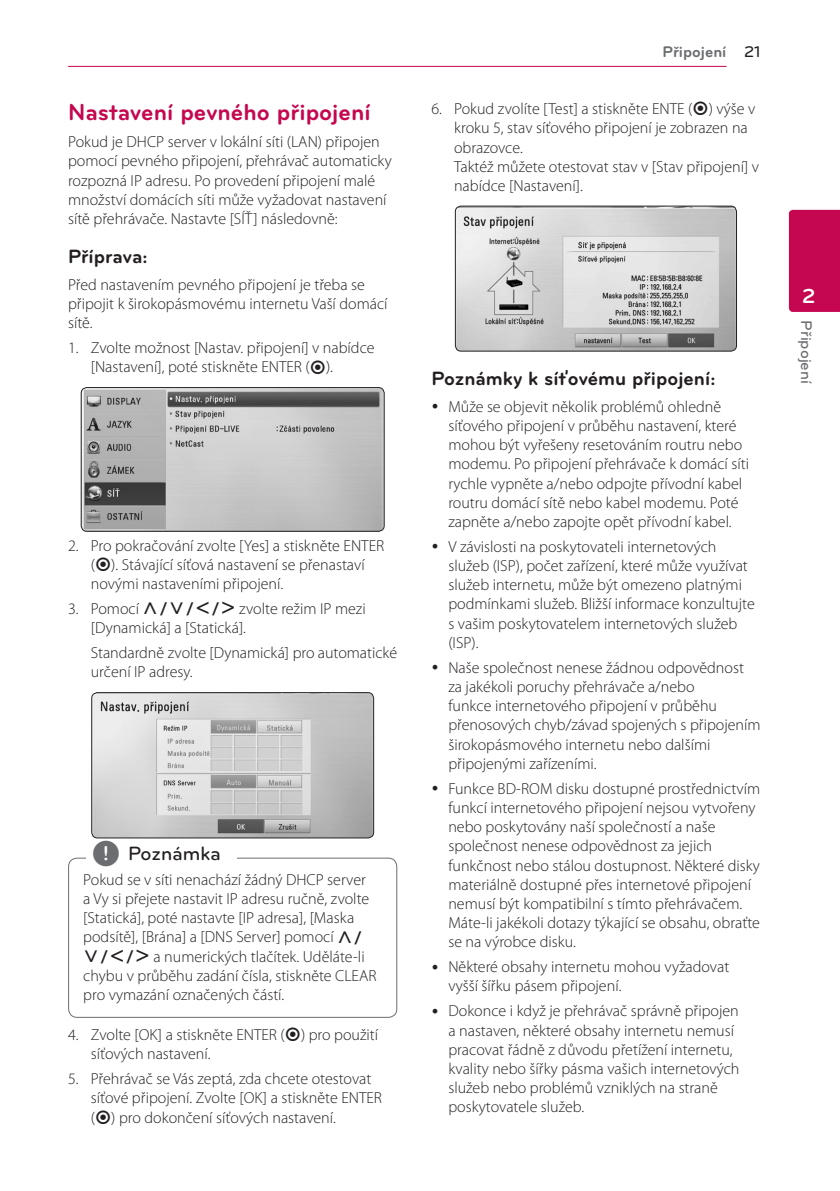
<style>
.page{position:relative;width:840px;height:1191px;background:#fff}
.page>*{position:absolute;margin:0;border:0;box-sizing:border-box;transform-origin:0 0}
.Title_2{font:700 24px "Bryant LG";color:#c50750}
.t1{font:700 21px "Bryant LG";color:#fff}
.Title_3{font:700 20px "Bryant LG";color:#231f20}
.t2{font:500 20px "Bryant LG";color:#231f20}
.Content_text_Bullet{font:300 16px/19.2px "Myriad Pro";color:#231f20}
.Content_text_Num{font:300 16px/19.2px "Myriad Pro";color:#231f20}
.Content_text_Light{font:300 16px/19.2px "Myriad Pro";color:#231f20}
.t3{font:700 16px "Bryant LG";color:#6c6d70}
.t4{font:500 16px "Bryant LG";color:#6c6d70}
.s1{font-family:"UPSYS Common";font-weight:400}
.s2{font-family:"UPSYS Common";font-weight:400;font-size:30px;color:#6c6d70}
.s3{font-weight:500;color:#231f20}
</style>
<div class="page">
<hr style="left:68px;top:66px;width:658px;height:1px;background:#c50750">
<div style="left:788px;top:210px;width:51px;height:102px;background:#c50750"></div>
<img style="left:81px;top:387px;width:303px;height:144px">
<div style="left:81px;top:387px;width:303px;height:145px;border:1px solid #231f20;border-radius:6px"></div>
<img style="left:92px;top:693px;width:281px;height:145px">
<div style="left:91px;top:692px;width:283px;height:146px;border:1px solid #231f20;border-radius:6px"></div>
<div style="left:68px;top:857px;width:329px;height:160px;border:1px solid #6c6d70;border-radius:9px"></div>
<div style="left:86px;top:849px;width:150px;height:20px;background:#fff"></div>
<img style="left:456px;top:206px;width:280px;height:145px">
<div style="left:454px;top:206px;width:282px;height:146px;border:1px solid #231f20;border-radius:6px"></div>
<p class="Title_2" style="left:68px;top:97px;width:304px">Nastavení pevného připojení</p>
<p class="Content_text_Light" style="left:68px;top:132px;width:325px">Pokud je DHCP server v lokální síti (LAN) připojen pomocí pevného připojení, přehrávač automaticky rozpozná IP adresu. Po provedení připojení malé množství domácích síti může vyžadovat nastavení sítě přehrávače. Nastavte [SÍŤ] následovně:</p>
<p class="Title_3" style="left:68px;top:244px;width:81px">Příprava:</p>
<p class="Content_text_Light" style="left:68px;top:275px;width:321px">Před nastavením pevného připojení je třeba se připojit k širokopásmovému internetu Vaší domácí sítě.</p>
<p class="Content_text_Num" style="left:91px;top:338px;width:285px;text-indent:-23px">1. Zvolte možnost [Nastav. připojení] v nabídce [Nastavení], poté stiskněte ENTER (<span class="s1">b</span>).</p>
<p class="Content_text_Num" style="left:91px;top:536px;width:295px;text-indent:-23px">2. Pro pokračování zvolte [Yes] a stiskněte ENTER (<span class="s1">b</span>). Stávající síťová nastavení se přenastaví novými nastaveními připojení.</p>
<p class="Content_text_Num" style="left:91px;top:599px;width:276px;text-indent:-23px">3. Pomocí <span class="s1">W/S/A/D</span> zvolte režim IP mezi [Dynamická] a [Statická].</p>
<p class="Content_text_Num" style="left:91px;top:643px;width:308px">Standardně zvolte [Dynamická] pro automatické určení IP adresy.</p>
<p class="t2" style="left:92px;top:841px;width:130px"><span class="s2">,</span> Poznámka</p>
<p class="Content_text_Bullet" style="left:83px;top:869px;width:294px">Pokud se v síti nenachází žádný DHCP server a Vy si přejete nastavit IP adresu ručně, zvolte [Statická], poté nastavte [IP adresa], [Maska podsítě], [Brána] a [DNS Server] pomocí <span class="s1">W/ S/A/D</span> a numerických tlačítek. Uděláte-li chybu v průběhu zadání čísla, stiskněte CLEAR pro vymazání označených částí.</p>
<p class="Content_text_Num" style="left:91px;top:1025px;width:289px;text-indent:-23px">4. Zvolte [OK] a stiskněte ENTER (<span class="s1">b</span>) pro použití síťových nastavení.</p>
<p class="Content_text_Num" style="left:91px;top:1069px;width:292px;text-indent:-23px">5. Přehrávač se Vás zeptá, zda chcete otestovat síťové připojení. Zvolte [OK] a stiskněte ENTER (<span class="s1">b</span>) pro dokončení síťových nastavení.</p>
<p class="t3" style="left:662px;top:42px;width:99px">Připojení <span class="s3">21</span></p>
<p class="Content_text_Num" style="left:454px;top:99px;width:306px;text-indent:-23px">6. Pokud zvolíte [Test] a stiskněte ENTE (<span class="s1">b</span>) výše v kroku 5, stav síťového připojení je zobrazen na obrazovce.<br>Taktéž můžete otestovat stav v [Stav připojení] v nabídce [Nastavení].</p>
<p class="Title_3" style="left:431px;top:366px;width:285px">Poznámky k síťovému připojení:</p>
<p class="Content_text_Bullet" style="left:448px;top:396px;width:302px">Může se objevit několik problémů ohledně síťového připojení v průběhu nastavení, které mohou být vyřešeny resetováním routru nebo modemu. Po připojení přehrávače k domácí síti rychle vypněte a/nebo odpojte přívodní kabel routru domácí sítě nebo kabel modemu. Poté zapněte a/nebo zapojte opět přívodní kabel.</p>
<p class="Content_text_Bullet" style="left:448px;top:537px;width:308px">V závislosti na poskytovateli internetových služeb (ISP), počet zařízení, které může využívat služeb internetu, může být omezeno platnými podmínkami služeb. Bližší informace konzultujte s vašim poskytovatelem internetových služeb (ISP).</p>
<p class="Content_text_Bullet" style="left:448px;top:657px;width:313px">Naše společnost nenese žádnou odpovědnost za jakékoli poruchy přehrávače a/nebo<br>funkce internetového připojení v průběhu přenosových chyb/závad spojených s připojením širokopásmového internetu nebo dalšími připojenými zařízeními.</p>
<p class="Content_text_Bullet" style="left:448px;top:778px;width:313px">Funkce BD-ROM disku dostupné prostřednictvím funkcí internetového připojení nejsou vytvořeny nebo poskytovány naší společností a naše společnost nenese odpovědnost za jejich funkčnost nebo stálou dostupnost. Některé disky materiálně dostupné přes internetové připojení nemusí být kompatibilní s tímto přehrávačem.<br>Máte-li jakékoli dotazy týkající se obsahu, obraťte se na výrobce disku.</p>
<p class="Content_text_Bullet" style="left:448px;top:957px;width:282px">Některé obsahy internetu mohou vyžadovat vyšší šířku pásem připojení.</p>
<p class="Content_text_Bullet" style="left:448px;top:1001px;width:292px">Dokonce i když je přehrávač správně připojen a nastaven, některé obsahy internetu nemusí pracovat řádně z důvodu přetížení internetu, kvality nebo šířky pásma vašich internetových služeb nebo problémů vzniklých na straně poskytovatele služeb.</p>
<h2 class="t1" style="left:801px;top:283px;width:15px">2</h2>
<p class="t4" style="left:815px;top:320px;width:65px;rotate:90deg">Připojení</p>
</div>
